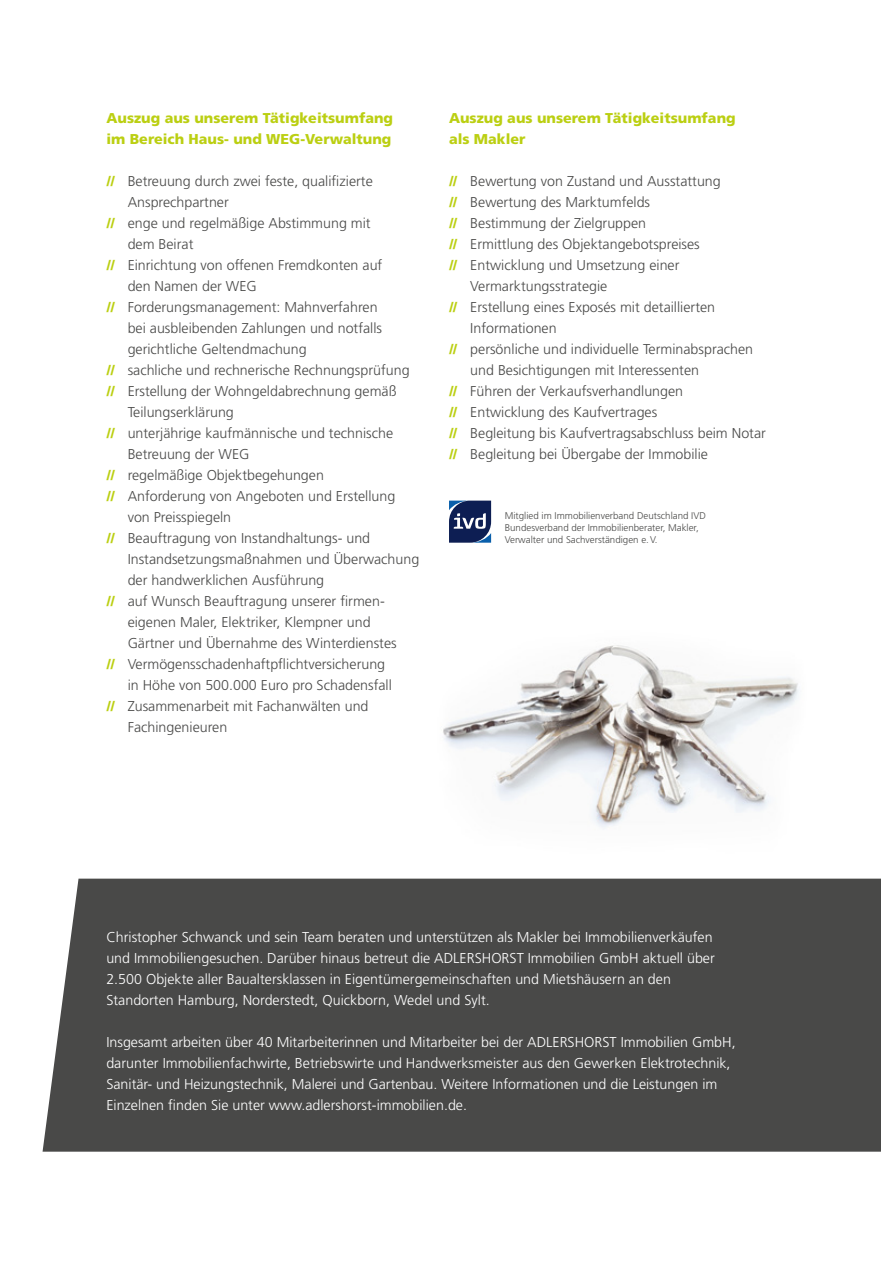
<style>
.page{position:relative;width:881px;height:1263px;background:#fff}
.page>*{position:absolute;margin:0;border:0;box-sizing:border-box;transform-origin:0 0}
.t1{font:300 14.25px "Frutiger LT Std";color:#494948}
.t2{font:300 14.25px/21px "Frutiger LT Std";color:#fff}
.t3{font:900 14.25px/21px "Frutiger LT Std";color:#bbcf12}
.t4{font:300 9.75px/12px "Frutiger LT Std";color:#494948}
.s1{font-weight:900;font-style:italic;color:#bbcf12}
</style>
<div class="page">
<img style="left:414px;top:645px;width:409px;height:234px">
<div style="left:43px;top:879px;width:837px;height:273px;background:#494948"></div>
<svg style="left:449px;top:501px;width:42px;height:42px;background:#344674"></svg>
<p class="t3" style="left:106px;top:107px;width:288px">Auszug aus unserem Tätigkeitsumfang im Bereich Haus- und WEG-Verwaltung</p>
<p class="t1" style="left:106px;top:173px;width:268px"><span class="s1">//</span> Betreuung durch zwei feste, qualifizierte</p>
<p class="t1" style="left:128px;top:194px;width:103px">Ansprechpartner</p>
<p class="t1" style="left:106px;top:215px;width:266px"><span class="s1">//</span> enge und regelmäßige Abstimmung mit</p>
<p class="t1" style="left:128px;top:236px;width:67px">dem Beirat</p>
<p class="t1" style="left:106px;top:257px;width:277px"><span class="s1">//</span> Einrichtung von offenen Fremdkonten auf</p>
<p class="t1" style="left:128px;top:278px;width:131px">den Namen der WEG</p>
<p class="t1" style="left:106px;top:299px;width:272px"><span class="s1">//</span> Forderungsmanagement: Mahnverfahren</p>
<p class="t1" style="left:128px;top:320px;width:256px">bei ausbleibenden Zahlungen und notfalls</p>
<p class="t1" style="left:128px;top:341px;width:180px">gerichtliche Geltendmachung</p>
<p class="t1" style="left:106px;top:362px;width:304px"><span class="s1">//</span> sachliche und rechnerische Rechnungsprüfung</p>
<p class="t1" style="left:106px;top:383px;width:291px"><span class="s1">//</span> Erstellung der Wohngeldabrechnung gemäß</p>
<p class="t1" style="left:128px;top:404px;width:108px">Teilungserklärung</p>
<p class="t1" style="left:106px;top:425px;width:288px"><span class="s1">//</span> unterjährige kaufmännische und technische</p>
<p class="t1" style="left:128px;top:446px;width:123px">Betreuung der WEG</p>
<p class="t1" style="left:106px;top:467px;width:219px"><span class="s1">//</span> regelmäßige Objektbegehungen</p>
<p class="t1" style="left:106px;top:488px;width:290px"><span class="s1">//</span> Anforderung von Angeboten und Erstellung</p>
<p class="t1" style="left:128px;top:509px;width:105px">von Preisspiegeln</p>
<p class="t1" style="left:106px;top:530px;width:265px"><span class="s1">//</span> Beauftragung von Instandhaltungs- und</p>
<p class="t1" style="left:128px;top:551px;width:293px">Instandsetzungsmaßnahmen und Überwachung</p>
<p class="t1" style="left:128px;top:572px;width:198px">der handwerklichen Ausführung</p>
<p class="t1" style="left:106px;top:593px;width:280px"><span class="s1">//</span> auf Wunsch Beauftragung unserer firmen-</p>
<p class="t1" style="left:128px;top:614px;width:244px">eigenen Maler, Elektriker, Klempner und</p>
<p class="t1" style="left:128px;top:635px;width:270px">Gärtner und Übernahme des Winterdienstes</p>
<p class="t1" style="left:106px;top:656px;width:280px"><span class="s1">//</span> Vermögensschadenhaftpflichtversicherung</p>
<p class="t1" style="left:128px;top:677px;width:266px">in Höhe von 500.000 Euro pro Schadensfall</p>
<p class="t1" style="left:106px;top:698px;width:263px"><span class="s1">//</span> Zusammenarbeit mit Fachanwälten und</p>
<p class="t1" style="left:128px;top:719px;width:101px">Fachingenieuren</p>
<p class="t3" style="left:449px;top:107px;width:288px">Auszug aus unserem Tätigkeitsumfang als Makler</p>
<p class="t1" style="left:449px;top:173px;width:273px"><span class="s1">//</span> Bewertung von Zustand und Ausstattung</p>
<p class="t1" style="left:449px;top:194px;width:202px"><span class="s1">//</span> Bewertung des Marktumfelds</p>
<p class="t1" style="left:449px;top:215px;width:199px"><span class="s1">//</span> Bestimmung der Zielgruppen</p>
<p class="t1" style="left:449px;top:236px;width:252px"><span class="s1">//</span> Ermittlung des Objektangebotspreises</p>
<p class="t1" style="left:449px;top:257px;width:232px"><span class="s1">//</span> Entwicklung und Umsetzung einer</p>
<p class="t1" style="left:470px;top:278px;width:138px">Vermarktungsstrategie</p>
<p class="t1" style="left:449px;top:299px;width:267px"><span class="s1">//</span> Erstellung eines Exposés mit detaillierten</p>
<p class="t1" style="left:470px;top:320px;width:88px">Informationen</p>
<p class="t1" style="left:449px;top:341px;width:305px"><span class="s1">//</span> persönliche und individuelle Terminabsprachen</p>
<p class="t1" style="left:470px;top:362px;width:230px">und Besichtigungen mit Interessenten</p>
<p class="t1" style="left:449px;top:383px;width:236px"><span class="s1">//</span> Führen der Verkaufsverhandlungen</p>
<p class="t1" style="left:449px;top:404px;width:210px"><span class="s1">//</span> Entwicklung des Kaufvertrages</p>
<p class="t1" style="left:449px;top:425px;width:318px"><span class="s1">//</span> Begleitung bis Kaufvertragsabschluss beim Notar</p>
<p class="t1" style="left:449px;top:446px;width:260px"><span class="s1">//</span> Begleitung bei Übergabe der Immobilie</p>
<p class="t4" style="left:504px;top:509px;width:202px">Mitglied im Immobilienverband Deutschland IVD<br>Bundesverband der Immobilienberater, Makler,<br>Verwalter und Sachverständigen e.V.</p>
<p class="t2" style="left:106px;top:926px;width:609px">Christopher Schwanck und sein Team beraten und unterstützen als Makler bei Immobilienverkäufen und Immobiliengesuchen. Darüber hinaus betreut die ADLERSHORST Immobilien GmbH aktuell über 2.500 Objekte aller Baualtersklassen in Eigentümergemeinschaften und Mietshäusern an den Standorten Hamburg, Norderstedt, Quickborn, Wedel und Sylt.</p>
<p class="t2" style="left:106px;top:1031px;width:630px">Insgesamt arbeiten über 40 Mitarbeiterinnen und Mitarbeiter bei der ADLERSHORST Immobilien GmbH, darunter Immobilienfachwirte, Betriebswirte und Handwerksmeister aus den Gewerken Elektrotechnik, Sanitär- und Heizungstechnik, Malerei und Gartenbau. Weitere Informationen und die Leistungen im Einzelnen finden Sie unter www.adlershorst-immobilien.de.</p>
</div>
